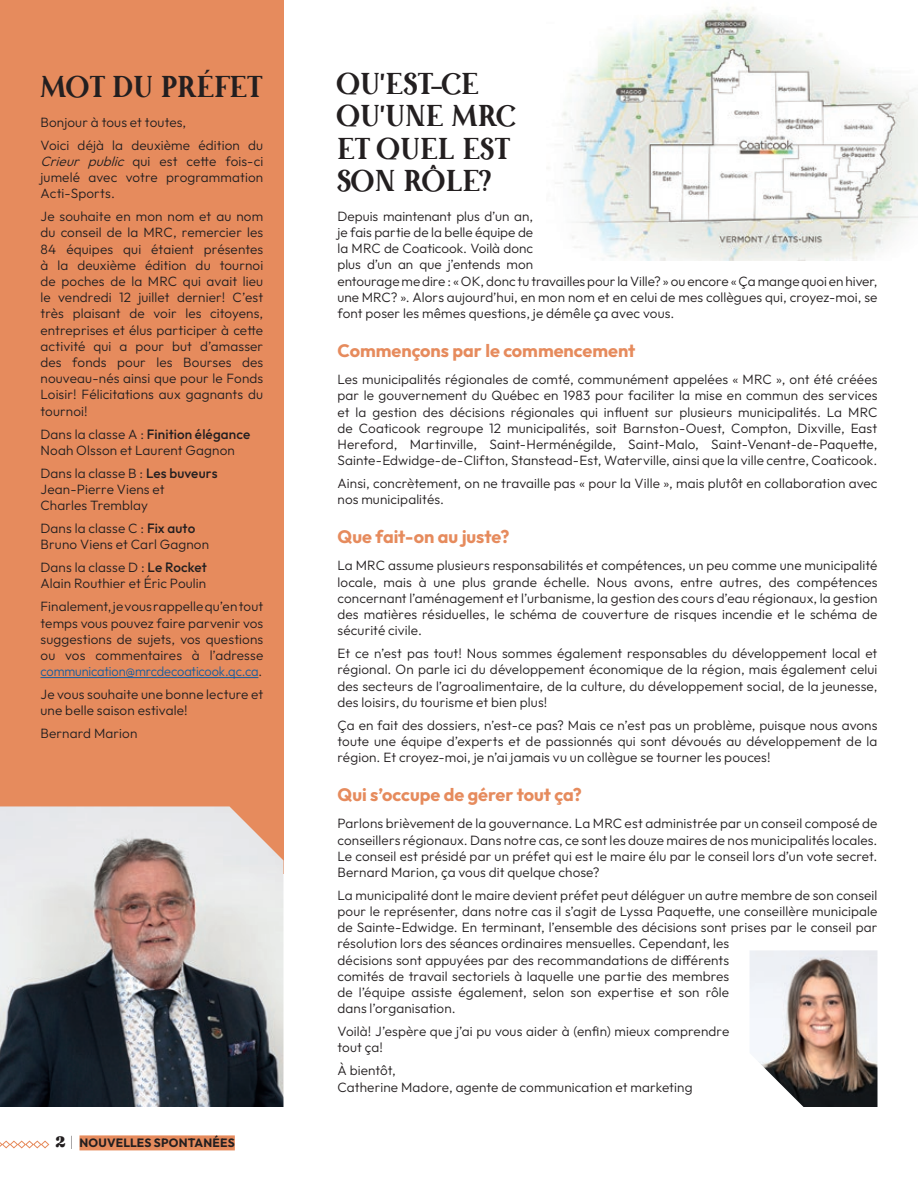
<style>
.page{position:relative;width:918px;height:1188px;background:#fff}
.page>*{position:absolute;margin:0;border:0;box-sizing:border-box;transform-origin:0 0}
.t1{font:27px/32.4px "Meridies Antiqua";letter-spacing:.04em;color:#231f20}
.t2{font:700 18px "Outfit";color:#e68b5d}
.t3{font:300 13.5px/16.2px "Outfit";letter-spacing:.01em;color:#231f20}
.t4{font:700 12px "Outfit";letter-spacing:.02em;color:#231f20}
.s1{font-style:italic}
.s2{font-weight:500}
.s3{color:#175d9e}
.s4{font-family:"Fraunces 9 pt";font-weight:900;font-size:15px}
.s5{font-weight:100;font-size:15px}
</style>
<div class="page">
<div style="left:79px;top:1135px;width:156px;height:15px;background:#e68b5d"></div>
<svg style="left:0;top:1140px;width:50px;height:9px"></svg>
<div style="left:0;top:0;width:284px;height:874px;background:#e68b5d"></div>
<hr style="left:40px;top:677px;width:218px;height:1px;background:#175d9e">
<img style="left:0;top:806px;width:284px;height:301px">
<img style="left:547px;top:7px;width:371px;height:253px">
<img style="left:750px;top:950px;width:128px;height:157px">
<h1 class="t1" style="left:40px;top:71px;width:222px">MOT DU PRÉFET</h1>
<p class="t3" style="left:40px;top:111px;width:224px;line-height:23px">Bonjour à tous et toutes,<br>Voici déjà la deuxième édition du</p>
<p class="t3" style="left:40px;top:153px;width:224px;text-align:justify"><span class="s1">Crieur public</span> qui est cette fois-ci jumelé avec votre programmation Acti-Sports.</p>
<p class="t3" style="left:40px;top:209px;width:224px;text-align:justify">Je souhaite en mon nom et au nom du conseil de la MRC, remercier les 84 équipes qui étaient présentes à la deuxième édition du tournoi de poches de la MRC qui avait lieu le vendredi 12 juillet dernier! C’est très plaisant de voir les citoyens, entreprises et élus participer à cette activité qui a pour but d’amasser des fonds pour les Bourses des nouveau-nés ainsi que pour le Fonds Loisir! Félicitations aux gagnants du tournoi!</p>
<p class="t3" style="left:40px;top:426px;width:211px">Dans la classe A : <span class="s2">Finition élégance<br></span>Noah Olsson et Laurent Gagnon</p>
<p class="t3" style="left:40px;top:465px;width:178px">Dans la classe B : <span class="s2">Les buveurs<br></span>Jean-Pierre Viens et<br>Charles Tremblay</p>
<p class="t3" style="left:40px;top:521px;width:170px">Dans la classe C : <span class="s2">Fix auto<br></span>Bruno Viens et Carl Gagnon</p>
<p class="t3" style="left:40px;top:560px;width:168px">Dans la classe D : <span class="s2">Le Rocket<br></span>Alain Routhier et Éric Poulin</p>
<p class="t3" style="left:40px;top:599px;width:224px;text-align:justify">Finalement, je vous rappelle qu’en tout temps vous pouvez faire parvenir vos suggestions de sujets, vos questions ou vos commentaires à l’adresse <span class="s3">communication@mrcdecoaticook.qc.ca</span>.</p>
<p class="t3" style="left:40px;top:687px;width:224px">Je vous souhaite une bonne lecture et une belle saison estivale!</p>
<p class="t3" style="left:40px;top:726px;width:98px">Bernard Marion</p>
<p class="t4" style="left:56px;top:1135px;width:181px"><span class="s4">2</span> <span class="s5">|</span> NOUVELLES SPONTANÉES</p>
<h1 class="t1" style="left:338px;top:68px;width:179px">QU’EST-CE<br>QU’UNE MRC<br>ET QUEL EST<br>SON RÔLE?</h1>
<p class="t3" style="left:338px;top:208px;width:541px">Depuis maintenant plus d’un an,<br>je fais partie de la belle équipe de<br>la MRC de Coaticook. Voilà donc<br>plus d’un an que j’entends mon<br>entourage me dire : « OK, donc tu travailles pour la Ville? » ou encore « Ça mange quoi en hiver, une MRC? ». Alors aujourd’hui, en mon nom et en celui de mes collègues qui, croyez-moi, se font poser les mêmes questions, je démêle ça avec vous.</p>
<h2 class="t2" style="left:338px;top:339px;width:299px">Commençons par le commencement</h2>
<p class="t3" style="left:338px;top:372px;width:542px;text-align:justify">Les municipalités régionales de comté, communément appelées « MRC », ont été créées par le gouvernement du Québec en 1983 pour faciliter la mise en commun des services et la gestion des décisions régionales qui influent sur plusieurs municipalités. La MRC de Coaticook regroupe 12 municipalités, soit Barnston-Ouest, Compton, Dixville, East Hereford, Martinville, Saint-Herménégilde, Saint-Malo, Saint-Venant-de-Paquette, Sainte-Edwidge-de-Clifton, Stanstead-Est, Waterville, ainsi que la ville centre, Coaticook.</p>
<p class="t3" style="left:338px;top:476px;width:542px">Ainsi, concrètement, on ne travaille pas « pour la Ville », mais plutôt en collaboration avec nos municipalités.</p>
<h2 class="t2" style="left:338px;top:525px;width:173px">Que fait-on au juste?</h2>
<p class="t3" style="left:338px;top:558px;width:542px;text-align:justify">La MRC assume plusieurs responsabilités et compétences, un peu comme une municipalité locale, mais à une plus grande échelle. Nous avons, entre autres, des compétences concernant l’aménagement et l’urbanisme, la gestion des cours d’eau régionaux, la gestion des matières résiduelles, le schéma de couverture de risques incendie et le schéma de sécurité civile.</p>
<p class="t3" style="left:338px;top:646px;width:541px;text-align:justify">Et ce n’est pas tout! Nous sommes également responsables du développement local et régional. On parle ici du développement économique de la région, mais également celui des secteurs de l’agroalimentaire, de la culture, du développement social, de la jeunesse, des loisirs, du tourisme et bien plus!</p>
<p class="t3" style="left:338px;top:717px;width:541px;text-align:justify">Ça en fait des dossiers, n’est-ce pas? Mais ce n’est pas un problème, puisque nous avons toute une équipe d’experts et de passionnés qui sont dévoués au développement de la région. Et croyez-moi, je n’ai jamais vu un collègue se tourner les pouces!</p>
<h2 class="t2" style="left:338px;top:783px;width:246px">Qui s’occupe de gérer tout ça?</h2>
<p class="t3" style="left:338px;top:816px;width:542px;text-align:justify">Parlons brièvement de la gouvernance. La MRC est administrée par un conseil composé de conseillers régionaux. Dans notre cas, ce sont les douze maires de nos municipalités locales.<br>Le conseil est présidé par un préfet qui est le maire élu par le conseil lors d’un vote secret.<br>Bernard Marion, ça vous dit quelque chose?</p>
<p class="t3" style="left:338px;top:887px;width:542px">La municipalité dont le maire devient préfet peut déléguer un autre membre de son conseil pour le représenter, dans notre cas il s’agit de Lyssa Paquette, une conseillère municipale de Sainte-Edwidge. En terminant, l’ensemble des décisions sont prises par le conseil par résolution lors des séances ordinaires mensuelles. Cependant, les<br>décisions sont appuyées par des recommandations de différents<br>comités de travail sectoriels à laquelle une partie des membres<br>de l’équipe assiste également, selon son expertise et son rôle<br>dans l’organisation.</p>
<p class="t3" style="left:338px;top:1024px;width:393px">Voilà! J’espère que j’ai pu vous aider à (enfin) mieux comprendre tout ça!</p>
<p class="t3" style="left:338px;top:1063px;width:357px">À bientôt,<br>Catherine Madore, agente de communication et marketing</p>
</div>
